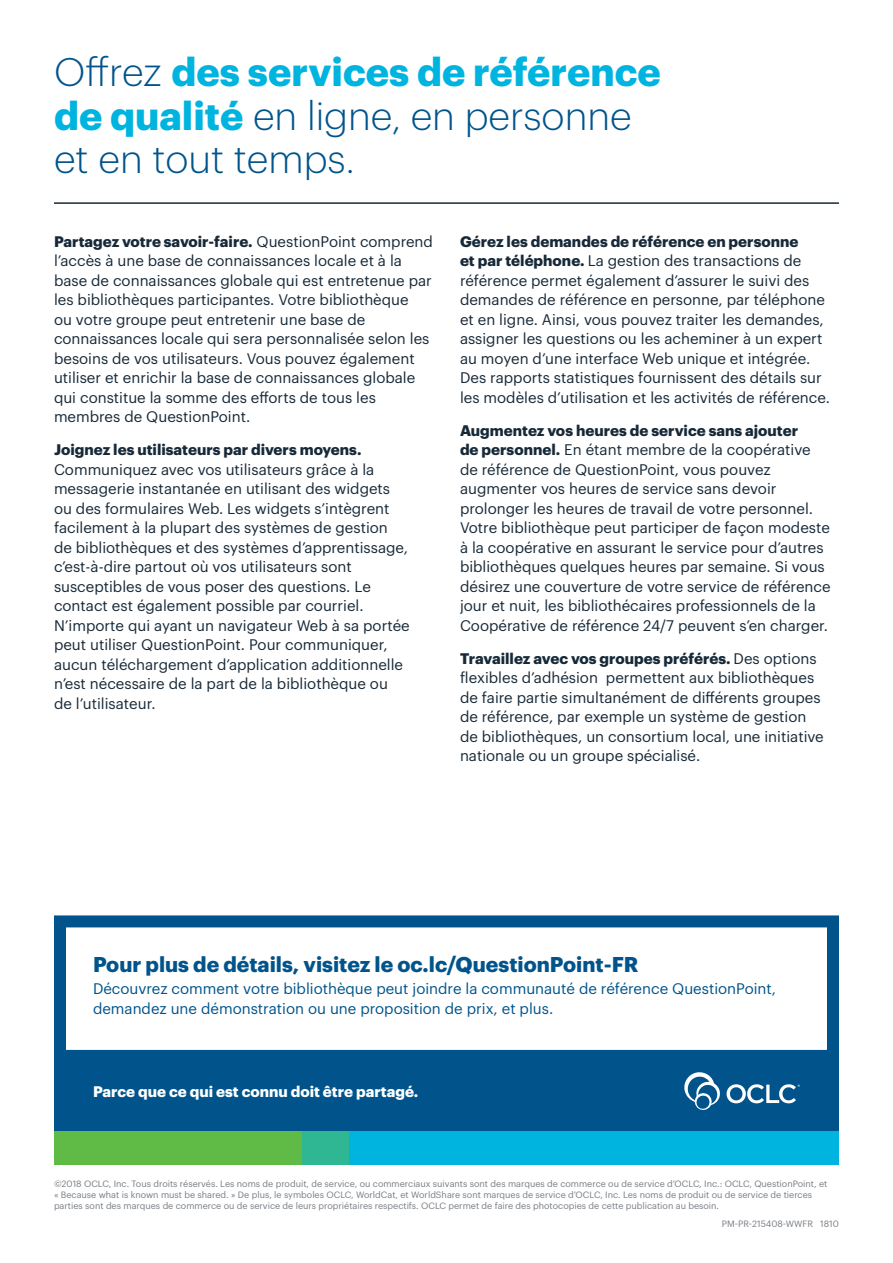
<style>
.page{position:relative;width:893px;height:1263px;background:#fff}
.page>*{position:absolute;margin:0;border:0;box-sizing:border-box;transform-origin:0 0}
.t1{font:300 39px/43.5px "Graphik";color:#00548b}
.t2{font:700 21px "Graphik";color:#00548b}
.t3{font:15px/19.5px "Graphik";color:#172938}
.t4{font:15px/19.5px "Graphik";color:#00548b}
.t5{font:700 15px "Graphik";color:#172938}
.t6{font:700 15px "Graphik";color:#fff}
.t7{font:9px/10.8px "Graphik";color:#787d83}
.s1{font-weight:700;color:#00b4e0}
.s2{font-weight:700}
</style>
<div class="page">
<div style="left:54px;top:1060px;width:785px;height:71px;background:#00548b"></div>
<svg style="left:684px;top:1072px;width:36px;height:38px"></svg>
<svg style="left:727px;top:1084px;width:73px;height:19px"></svg>
<div style="left:54px;top:915px;width:785px;height:147px;border:12px solid #00548b"></div>
<hr style="left:54px;top:202px;width:785px;height:2px;background:#172938">
<div style="left:54px;top:1131px;width:248px;height:33px;background:#60bb46"></div>
<div style="left:302px;top:1131px;width:537px;height:33px;background:#00b4e0"></div>
<div style="left:302px;top:1131px;width:47px;height:33px;background:#2fb793"></div>
<h1 class="t1" style="left:54px;top:47px;width:608px">Offrez <span class="s1">des services de référence de qualité</span> en ligne, en personne et en tout temps.</h1>
<p class="t3" style="left:54px;top:230px;width:380px"><span class="s2">Partagez votre savoir-faire.</span> QuestionPoint comprend l’accès à une base de connaissances locale et à la base de connaissances globale qui est entretenue par les bibliothèques participantes. Votre bibliothèque<br>ou votre groupe peut entretenir une base de connaissances locale qui sera personnalisée selon les besoins de vos utilisateurs. Vous pouvez également utiliser et enrichir la base de connaissances globale qui constitue la somme des efforts de tous les membres de QuestionPoint.</p>
<p class="t5" style="left:54px;top:438px;width:309px">Joignez les utilisateurs par divers moyens.</p>
<p class="t3" style="left:54px;top:458px;width:357px">Communiquez avec vos utilisateurs grâce à la messagerie instantanée en utilisant des widgets ou des formulaires Web. Les widgets s’intègrent facilement à la plupart des systèmes de gestion<br>de bibliothèques et des systèmes d’apprentissage, c’est-à-dire partout où vos utilisateurs sont susceptibles de vous poser des questions. Le contact est également possible par courriel.<br>N’importe qui ayant un navigateur Web à sa portée peut utiliser QuestionPoint. Pour communiquer, aucun téléchargement d’application additionnelle n’est nécessaire de la part de la bibliothèque ou<br>de l’utilisateur.</p>
<p class="t3" style="left:460px;top:230px;width:372px"><span class="s2">Gérez les demandes de référence en personne<br>et par téléphone.</span> La gestion des transactions de référence permet également d’assurer le suivi des demandes de référence en personne, par téléphone et en ligne. Ainsi, vous pouvez traiter les demandes, assigner les questions ou les acheminer à un expert au moyen d’une interface Web unique et intégrée.<br>Des rapports statistiques fournissent des détails sur les modèles d’utilisation et les activités de référence.</p>
<p class="t3" style="left:460px;top:419px;width:372px"><span class="s2">Augmentez vos heures de service sans ajouter<br>de personnel.</span> En étant membre de la coopérative de référence de QuestionPoint, vous pouvez augmenter vos heures de service sans devoir prolonger les heures de travail de votre personnel.<br>Votre bibliothèque peut participer de façon modeste à la coopérative en assurant le service pour d’autres bibliothèques quelques heures par semaine. Si vous désirez une couverture de votre service de référence jour et nuit, les bibliothécaires professionnels de la Coopérative de référence 24/7 peuvent s’en charger.</p>
<p class="t3" style="left:460px;top:647px;width:365px"><span class="s2">Travaillez avec vos groupes préférés.</span> Des options flexibles d’adhésion permettent aux bibliothèques de faire partie simultanément de différents groupes de référence, par exemple un système de gestion de bibliothèques, un consortium local, une initiative nationale ou un groupe spécialisé.</p>
<h2 class="t2" style="left:93px;top:948px;width:547px">Pour plus de détails, visitez le oc.lc/QuestionPoint-FR</h2>
<p class="t4" style="left:93px;top:978px;width:685px">Découvrez comment votre bibliothèque peut joindre la communauté de référence QuestionPoint, demandez une démonstration ou une proposition de prix, et plus.</p>
<p class="t6" style="left:93px;top:1080px;width:327px">Parce que ce qui est connu doit être partagé.</p>
<p class="t7" style="left:54px;top:1178px;width:775px">©2018 OCLC, Inc. Tous droits réservés. Les noms de produit, de service, ou commerciaux suivants sont des marques de commerce ou de service d’OCLC, Inc.: OCLC, QuestionPoint, et « Because what is known must be shared. » De plus, le symboles OCLC, WorldCat, et WorldShare sont marques de service d’OCLC, Inc. Les noms de produit ou de service de tierces parties sont des marques de commerce ou de service de leurs propriétaires respectifs. OCLC permet de faire des photocopies de cette publication au besoin.</p>
<p class="t7" style="left:722px;top:1218px;width:119px">PM-PR-215408-WWFR 1810</p>
</div>
